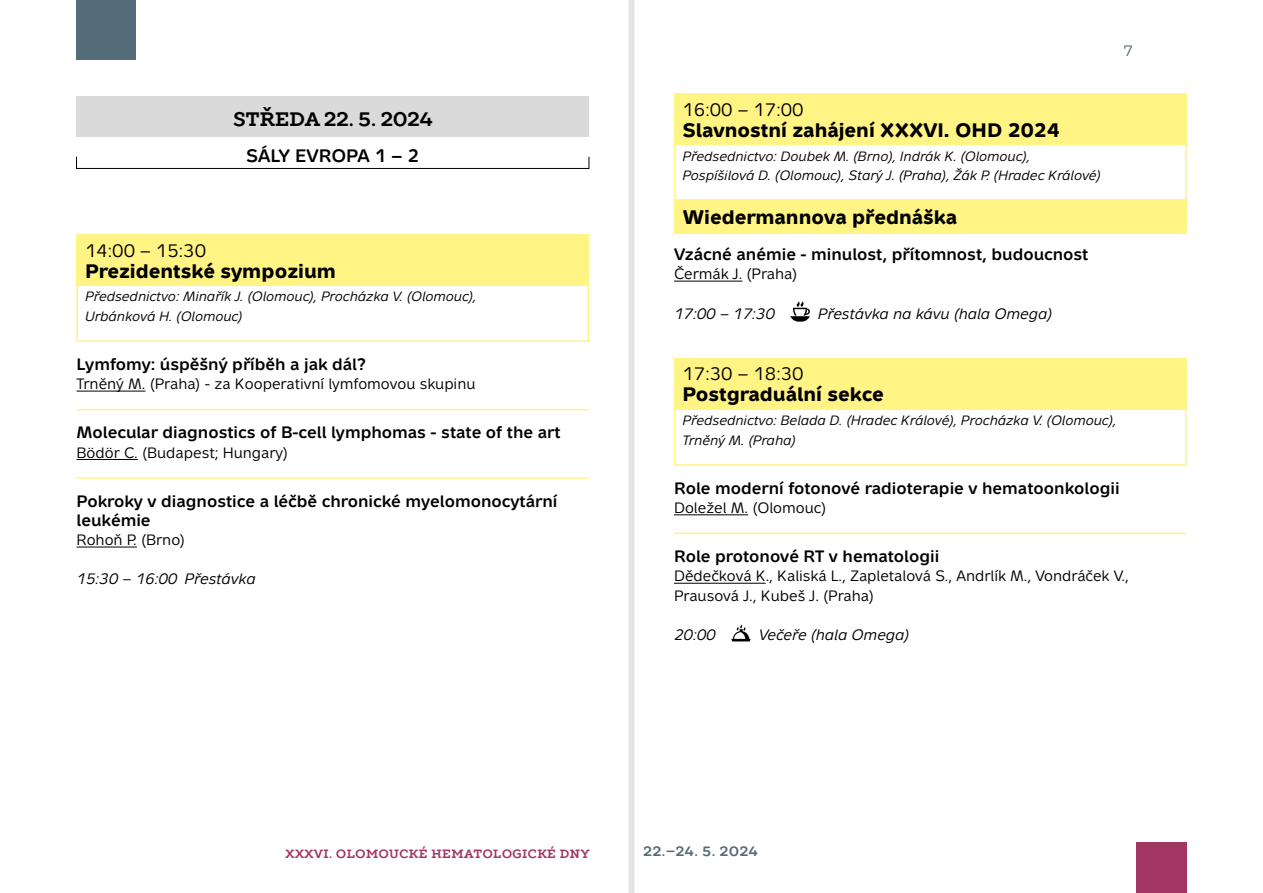
<style>
.page{position:relative;width:1263px;height:893px;background:#fff}
.page>*{position:absolute;margin:0;border:0;box-sizing:border-box;transform-origin:0 0}
.Prez_H1{font:700 19.5px "Metron";color:#000}
.Prez_H1_b{font:700 19.5px "Metron";color:#000}
.Datum{font:700 19.5px "TT Slabs";color:#000}
.Lekari_cas{font:18px "Metron";color:#000}
.Saly{font:700 18px "Metron";color:#000}
.Prez_cas{font:18px "Metron";color:#000}
.Lekari_H2_prez{font:700 16.5px/19.2px "Metron";color:#000}
.Lekari_jmeno{font:15px/19.5px "Metron";color:#000}
.Obed_Prestavka{font:italic 15px "Metron";color:#000}
.t1{font:15px "TT Slabs";color:#546c78}
.Prezidentske_predsednictvo{font:italic 13.5px/19.5px "Metron";color:#000}
.t2{font:700 13.5px "TT Slabs";letter-spacing:.05em;color:#546c78}
.t3{font:700 12px "TT Slabs";letter-spacing:.04em;color:#a13763}
</style>
<div class="page">
<div style="left:77px;top:0;width:59px;height:60px;background:#546c78"></div>
<div style="left:1136px;top:843px;width:50px;height:50px;background:#a13763"></div>
<div style="left:77px;top:97px;width:512px;height:40px;background:#dadada"></div>
<div style="left:76px;top:156px;width:513px;height:13px;border:1px solid #000"></div>
<div style="left:77px;top:234px;width:512px;height:52px;background:#fff484"></div>
<hr style="left:76px;top:283px;width:2px;height:58px;background:#fff484">
<hr style="left:588px;top:283px;width:1px;height:58px;background:#fff484">
<hr style="left:77px;top:340px;width:512px;height:2px;background:#fff484">
<hr style="left:77px;top:391px;width:68px;height:1px;background:#000">
<hr style="left:77px;top:409px;width:512px;height:1px;background:#fff484">
<hr style="left:77px;top:459px;width:61px;height:1px;background:#000">
<hr style="left:77px;top:477px;width:512px;height:2px;background:#fff484">
<hr style="left:77px;top:547px;width:60px;height:1px;background:#000">
<div style="left:674px;top:93px;width:512px;height:52px;background:#fff484"></div>
<hr style="left:674px;top:143px;width:1px;height:58px;background:#fff484">
<hr style="left:1185px;top:143px;width:1px;height:58px;background:#fff484">
<div style="left:674px;top:199px;width:512px;height:35px;background:#fff484"></div>
<hr style="left:674px;top:281px;width:68px;height:1px;background:#000">
<div style="left:674px;top:358px;width:512px;height:51px;background:#fff484"></div>
<hr style="left:674px;top:407px;width:1px;height:58px;background:#fff484">
<hr style="left:1185px;top:407px;width:1px;height:58px;background:#fff484">
<hr style="left:674px;top:464px;width:512px;height:2px;background:#fff484">
<hr style="left:674px;top:514px;width:74px;height:1px;background:#000">
<hr style="left:674px;top:533px;width:512px;height:1px;background:#fff484">
<hr style="left:674px;top:583px;width:92px;height:1px;background:#000">
<svg style="left:790px;top:301px;width:20px;height:21px"></svg>
<svg style="left:731px;top:625px;width:20px;height:16px"></svg>
<div style="left:628px;top:0;width:6px;height:893px;background:#e3e3e3"></div>
<p class="Datum" style="left:233px;top:106px;width:201px">STŘEDA 22. 5. 2024</p>
<p class="Saly" style="left:246px;top:145px;width:175px">SÁLY EVROPA 1 – 2</p>
<p class="Prez_cas" style="left:85px;top:240px;width:123px">14:00 – 15:30</p>
<p class="Prez_H1" style="left:85px;top:258px;width:253px">Prezidentské sympozium</p>
<p class="Prezidentske_predsednictvo" style="left:85px;top:287px;width:393px">Předsednictvo: Minařík J. (Olomouc), Procházka V. (Olomouc),<br>Urbánková H. (Olomouc)</p>
<p class="Lekari_H2_prez" style="left:77px;top:354px;width:291px">Lymfomy: úspěšný příběh a jak dál?</p>
<p class="Lekari_jmeno" style="left:77px;top:374px;width:400px">Trněný M. (Praha) - za Kooperativní lymfomovou skupinu</p>
<p class="Lekari_H2_prez" style="left:77px;top:423px;width:485px">Molecular diagnostics of B-cell lymphomas - state of the art</p>
<p class="Lekari_jmeno" style="left:77px;top:443px;width:213px">Bödör C. (Budapest; Hungary)</p>
<p class="Lekari_H2_prez" style="left:77px;top:491px;width:482px">Pokroky v diagnostice a léčbě chronické myelomonocytární leukémie</p>
<p class="Lekari_jmeno" style="left:77px;top:530px;width:110px">Rohoň P. (Brno)</p>
<p class="Obed_Prestavka" style="left:77px;top:571px;width:181px">15:30 – 16:00 Přestávka</p>
<p class="Lekari_cas" style="left:682px;top:99px;width:123px">16:00 – 17:00</p>
<p class="Prez_H1" style="left:682px;top:118px;width:379px">Slavnostní zahájení XXXVI. OHD 2024</p>
<p class="Prezidentske_predsednictvo" style="left:682px;top:146px;width:420px">Předsednictvo: Doubek M. (Brno), Indrák K. (Olomouc),<br>Pospíšilová D. (Olomouc), Starý J. (Praha), Žák P. (Hradec Králové)</p>
<p class="Prez_H1_b" style="left:682px;top:204px;width:276px">Wiedermannova přednáška</p>
<p class="Lekari_H2_prez" style="left:674px;top:244px;width:416px">Vzácné anémie - minulost, přítomnost, budoucnost</p>
<p class="Lekari_jmeno" style="left:674px;top:264px;width:125px">Čermák J. (Praha)</p>
<p class="Obed_Prestavka" style="left:674px;top:305px;width:102px">17:00 – 17:30</p>
<p class="Obed_Prestavka" style="left:818px;top:305px;width:236px">Přestávka na kávu (hala Omega)</p>
<p class="t1" style="left:1124px;top:41px;width:10px">7</p>
<p class="Lekari_cas" style="left:682px;top:364px;width:123px">17:30 – 18:30</p>
<p class="Prez_H1" style="left:682px;top:382px;width:203px">Postgraduální sekce</p>
<p class="Prezidentske_predsednictvo" style="left:682px;top:411px;width:435px">Předsednictvo: Belada D. (Hradec Králové), Procházka V. (Olomouc),<br>Trněný M. (Praha)</p>
<p class="Lekari_H2_prez" style="left:674px;top:478px;width:447px">Role moderní fotonové radioterapie v hematoonkologii</p>
<p class="Lekari_jmeno" style="left:674px;top:498px;width:154px">Doležel M. (Olomouc)</p>
<p class="Lekari_H2_prez" style="left:674px;top:546px;width:267px">Role protonové RT v hematologii</p>
<p class="Lekari_jmeno" style="left:674px;top:566px;width:456px">Dědečková K., Kaliská L., Zapletalová S., Andrlík M., Vondráček V.,<br>Prausová J., Kubeš J. (Praha)</p>
<p class="Obed_Prestavka" style="left:674px;top:626px;width:43px">20:00</p>
<p class="Obed_Prestavka" style="left:759px;top:626px;width:152px">Večeře (hala Omega)</p>
<p class="t3" style="left:286px;top:845px;width:305px">XXXVI. OLOMOUCKÉ HEMATOLOGICKÉ DNY</p>
<p class="t2" style="left:643px;top:842px;width:116px">22.–24. 5. 2024</p>
</div>
